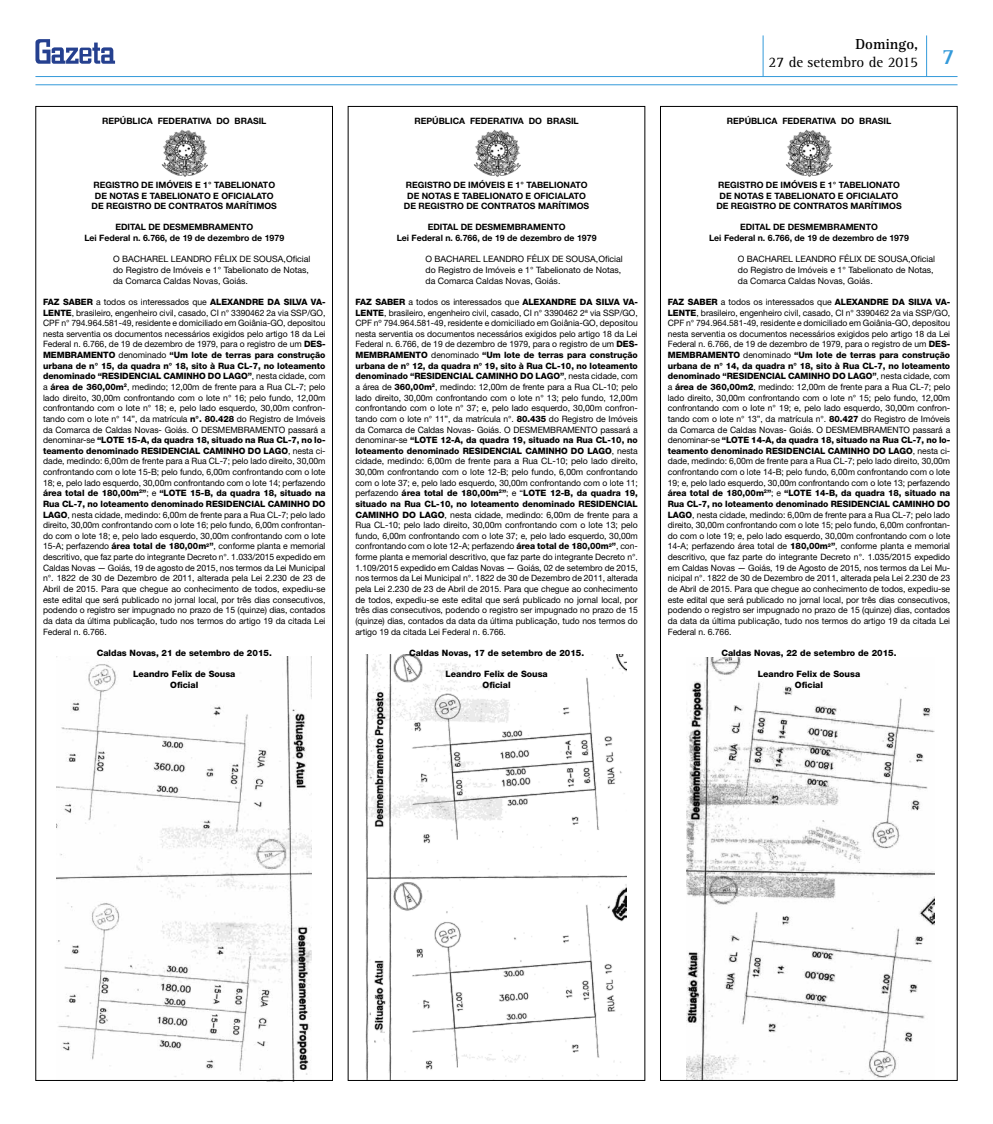
<style>
.page{position:relative;width:993px;height:1124px;background:#fff}
.page>*{position:absolute;margin:0;border:0;box-sizing:border-box;transform-origin:0 0}
.t1{font:15px/18px "Rotis Serif";color:#000}
.t2{font:8.75px/10.6px "Helvetica Neue";color:#000}
.t3{font:700 8.75px/10.6px "Helvetica Neue";color:#000;text-align:center}
.t4{font:800 8.75px/10.6px "Helvetica Neue";color:#000;text-align:center}
.s1{font-weight:800}
.s2{font-weight:700}
</style>
<div class="page">
<hr style="left:35px;top:84px;width:922px;height:1px;background:#349ada">
<hr style="left:35px;top:76px;width:922px;height:1px;background:#349ada">
<hr style="left:925px;top:35px;width:1px;height:41px;background:#349ada">
<hr style="left:762px;top:35px;width:1px;height:42px;background:#349ada">
<svg style="left:35px;top:39px;width:80px;height:25px"></svg>
<img style="left:686px;top:657px;width:247px;height:421px">
<img style="left:365px;top:654px;width:261px;height:424px">
<img style="left:56px;top:656px;width:255px;height:425px">
<img style="left:161px;top:129px;width:47px;height:48px">
<img style="left:473px;top:129px;width:48px;height:48px">
<img style="left:785px;top:129px;width:48px;height:48px">
<p class="t3" style="left:102px;top:115px;width:166px">REPÚBLICA FEDERATIVA DO BRASIL</p>
<p class="t3" style="left:92px;top:179px;width:187px">REGISTRO DE IMÓVEIS E 1° TABELIONATO<br>DE NOTAS E TABELIONATO E OFICIALATO<br>DE REGISTRO DE CONTRATOS MARÍTIMOS</p>
<p class="t3" style="left:84px;top:222px;width:201px">EDITAL DE DESMEMBRAMENTO<br>Lei Federal n. 6.766, de 19 de dezembro de 1979</p>
<p class="t2" style="left:113px;top:254px;width:199px">O BACHAREL LEANDRO FÉLIX DE SOUSA,Oficial do Registro de Imóveis e 1° Tabelionato de Notas, da Comarca Caldas Novas, Goiás.</p>
<p class="t2" style="left:43px;top:296px;width:284px;text-align:justify"><span class="s1">FAZ SABER</span> a todos os interessados que <span class="s1">ALEXANDRE DA SILVA VA-LENTE</span>, brasileiro, engenheiro civil, casado, CI n° 3390462 2a via SSP/GO, CPF n° 794.964.581-49, residente e domiciliado em Goiânia-GO, depositou nesta serventia os documentos necessários exigidos pelo artigo 18 da Lei Federal n. 6.766, de 19 de dezembro de 1979, para o registro de um <span class="s1">DES-MEMBRAMENTO</span> denominado <span class="s1">“Um lote de terras para construção urbana de n° 15, da quadra n° 18, sito à Rua CL-7, no loteamento denominado “RESIDENCIAL CAMINHO DO LAGO”</span>, nesta cidade, com a <span class="s1">área de 360,00m</span><sup>2</sup>, medindo; 12,00m de frente para a Rua CL-7; pelo lado direito, 30,00m confrontando com o lote n° 16; pelo fundo, 12,00m confrontando com o lote n° 18; e, pelo lado esquerdo, 30,00m confron&shy;tando com o lote n° 14”, da matrícula <span class="s1">n°. 80.428</span> do Registro de Imóveis da Comarca de Caldas Novas- Goiás. O DESMEMBRAMENTO passará a denominar-se <span class="s1">“LOTE 15-A, da quadra 18, situado na Rua CL-7, no lo&shy;teamento denominado RESIDENCIAL CAMINHO DO LAGO</span>, nesta ci&shy;dade, medindo: 6,00m de frente para a Rua CL-7; pelo lado direito, 30,00m confrontando com o lote 15-B; pelo fundo, 6,00m confrontando com o lote 18; e, pelo lado esquerdo, 30,00m confrontando com o lote 14; perfazendo <span class="s1">área total de 180,00m</span><sup>2</sup><span class="s1">”</span>; e <span class="s1">“LOTE 15-B, da quadra 18, situado na Rua CL-7, no loteamento denominado RESIDENCIAL CAMINHO DO LAGO</span>, nesta cidade, medindo: 6,00m de frente para a Rua CL-7; pelo lado direito, 30,00m confrontando com o lote 16; pelo fundo, 6,00m confrontan&shy;do com o lote 18; e, pelo lado esquerdo, 30,00m confrontando com o lote 15-A; perfazendo <span class="s1">área total de 180,00m</span><sup>2</sup><span class="s1">”</span>, conforme planta e memorial descritivo, que faz parte do integrante Decreto n°. 1.033/2015 expedido em Caldas Novas — Goiás, 19 de agosto de 2015, nos termos da Lei Municipal n°. 1822 de 30 de Dezembro de 2011, alterada pela Lei 2.230 de 23 de Abril de 2015. Para que chegue ao conhecimento de todos, expediu-se este edital que será publicado no jornal local, por três dias consecutivos, podendo o registro ser impugnado no prazo de 15 (quinze) dias, contados da data da última publicação, tudo nos termos do artigo 19 da citada Lei Federal n. 6.766.</p>
<p class="t4" style="left:97px;top:647px;width:176px">Caldas Novas, 21 de setembro de 2015.</p>
<p class="t4" style="left:133px;top:668px;width:104px">Leandro Felix de Sousa<br>Oficial</p>
<p class="t3" style="left:414px;top:115px;width:166px">REPÚBLICA FEDERATIVA DO BRASIL</p>
<p class="t3" style="left:404px;top:179px;width:187px">REGISTRO DE IMÓVEIS E 1° TABELIONATO<br>DE NOTAS E TABELIONATO E OFICIALATO<br>DE REGISTRO DE CONTRATOS MARÍTIMOS</p>
<p class="t3" style="left:396px;top:222px;width:201px">EDITAL DE DESMEMBRAMENTO<br>Lei Federal n. 6.766, de 19 de dezembro de 1979</p>
<p class="t2" style="left:425px;top:254px;width:199px">O BACHAREL LEANDRO FÉLIX DE SOUSA,Oficial do Registro de Imóveis e 1° Tabelionato de Notas, da Comarca Caldas Novas, Goiás.</p>
<p class="t2" style="left:355px;top:296px;width:284px;text-align:justify"><span class="s1">FAZ SABER</span> a todos os interessados que <span class="s1">ALEXANDRE DA SILVA VA-LENTE</span>, brasileiro, engenheiro civil, casado, CI n° 3390462 2ª via SSP/GO, CPF nº 794.964.581-49, residente e domiciliado em Goiânia-GO, depositou nesta serventia os documentos necessários exigidos pelo artigo 18 da Lei Federal n. 6.766, de 19 de dezembro de 1979, para o registro de um <span class="s1">DES-MEMBRAMENTO</span> denominado <span class="s1">“Um lote de terras para construção urbana de n° 12, da quadra n° 19, sito à Rua CL-10, no loteamento denominado “RESIDENCIAL CAMINHO DO LAGO”</span>, nesta cidade, com a área de <span class="s1">360,00m</span><sup>2</sup>, medindo: 12,00m de frente para a Rua CL-10; pelo lado direito, 30,00m confrontando com o lote n° 13; pelo fundo, 12,00m confrontando com o lote n° 37; e, pelo lado esquerdo, 30,00m confron&shy;tando com o lote n° 11”, da matrícula n°. <span class="s1">80.435</span> do Registro de Imóveis da Comarca de Caldas Novas- Goiás. O DESMEMBRAMENTO passará a denominar-se <span class="s1">“LOTE 12-A, da quadra 19, situado na Rua CL-10, no loteamento denominado RESIDENCIAL CAMINHO DO LAGO</span>, nesta cidade, medindo: 6,00m de frente para a Rua CL-10; pelo lado direito, 30,00m confrontando com o lote 12-B; pelo fundo, 6,00m confrontando com o lote 37; e, pelo lado esquerdo, 30,00m confrontando com o lote 11; perfazendo <span class="s1">área total de 180,00m</span><sup>2</sup><span class="s1">”</span>; e “<span class="s1">LOTE 12-B, da quadra 19, situado na Rua CL-10, no loteamento denominado RESIDENCIAL CAMINHO DO LAGO</span>, nesta cidade, medindo: 6,00m de frente para a Rua CL-10; pelo lado direito, 30,00m confrontando com o lote 13; pelo fundo, 6,00m confrontando com o lote 37; e, pelo lado esquerdo, 30,00m confrontando com o lote 12-A; perfazendo <span class="s1">área total de 180,00m</span><sup>2</sup><span class="s1">”</span>, con&shy;forme planta e memorial descritivo, que faz parte do integrante Decreto n°.<br>1.109/2015 expedido em Caldas Novas — Goiás, 02 de setembro de 2015, nos termos da Lei Municipal n°. 1822 de 30 de Dezembro de 2011, alterada pela Lei 2.230 de 23 de Abril de 2015. Para que chegue ao conhecimento de todos, expediu-se este edital que será publicado no jornal local, por três dias consecutivos, podendo o registro ser impugnado no prazo de 15 (quinze) dias, contados da data da última publicação, tudo nos termos do artigo 19 da citada Lei Federal n. 6.766.</p>
<p class="t4" style="left:409px;top:647px;width:176px">Caldas Novas, 17 de setembro de 2015.</p>
<p class="t4" style="left:445px;top:668px;width:104px">Leandro Felix de Sousa<br>Oficial</p>
<h1 class="t1" style="left:768px;top:36px;width:187px;text-indent:87px"><span class="s2">Domingo,<br></span>27 de setembro de 2015 <sup>7</sup></h1>
<p class="t3" style="left:726px;top:115px;width:166px">REPÚBLICA FEDERATIVA DO BRASIL</p>
<p class="t3" style="left:716px;top:179px;width:187px">REGISTRO DE IMÓVEIS E 1° TABELIONATO<br>DE NOTAS E TABELIONATO E OFICIALATO<br>DE REGISTRO DE CONTRATOS MARÍTIMOS</p>
<p class="t3" style="left:708px;top:222px;width:201px">EDITAL DE DESMEMBRAMENTO<br>Lei Federal n. 6.766, de 19 de dezembro de 1979</p>
<p class="t2" style="left:737px;top:254px;width:199px">O BACHAREL LEANDRO FÉLIX DE SOUSA,Oficial do Registro de Imóveis e 1° Tabelionato de Notas, da Comarca Caldas Novas, Goiás.</p>
<p class="t2" style="left:667px;top:296px;width:284px;text-align:justify"><span class="s1">FAZ SABER</span> a todos os interessados que <span class="s1">ALEXANDRE DA SILVA VA-LENTE</span>, brasileiro, engenheiro civil, casado, CI n° 3390462 2a via SSP/GO, CPF n° 794.964.581-49, residente e domiciliado em Goiânia-GO, depositou nesta serventia os documentos necessários exigidos pelo artigo 18 da Lei Federal n. 6.766, de 19 de dezembro de 1979, para o registro de um <span class="s1">DES-MEMBRAMENTO</span> denominado <span class="s1">“Um lote de terras para construção urbana de n° 14, da quadra n° 18, sito à Rua CL-7, no loteamento denominado “RESIDENCIAL CAMINHO DO LAGO”</span>, nesta cidade, com a <span class="s1">área de 360,00m2</span>, medindo: 12,00m de frente para a Rua CL-7; pelo lado direito, 30,00m confrontando com o lote n° 15; pelo fundo, 12,00m confrontando com o lote n° 19; e, pelo lado esquerdo, 30,00m confron&shy;tando com o lote n° 13”, da matrícula n°. <span class="s1">80.427</span> do Registro de Imóveis da Comarca de Caldas Novas- Goiás. O DESMEMBRAMENTO passará a denominar-se <span class="s1">“LOTE 14-A, da quadra 18, situado na Rua CL-7, no lo&shy;teamento denominado RESIDENCIAL CAMINHO DO LAGO</span>, nesta ci&shy;dade, medindo: 6,00m de frente para a Rua CL-7; pelo lado direito, 30,00m confrontando com o lote 14-B; pelo fundo, 6,00m confrontando com o lote 19; e, pelo lado esquerdo, 30,00m confrontando com o lote 13; perfazendo <span class="s1">área total de 180,00m</span><sup>2</sup><span class="s1">”</span>; e <span class="s1">“LOTE 14-B, da quadra 18, situado na Rua CL-7, no loteamento denominado RESIDENCIAL CAMINHO DO LAGO</span>, nesta cidade, medindo: 6,00m de frente para a Rua CL-7; pelo lado direito, 30,00m confrontando com o lote 15; pelo fundo, 6,00m confrontan&shy;do com o lote 19; e, pelo lado esquerdo, 30,00m confrontando com o lote 14-A; perfazendo área total de <span class="s1">180,00m</span><sup>2</sup><span class="s1">”</span>, conforme planta e memorial descritivo, que faz parte do integrante Decreto n°. 1.035/2015 expedido em Caldas Novas — Goiás, 19 de Agosto de 2015, nos termos da Lei Mu&shy;nicipal n°. 1822 de 30 de Dezembro de 2011, alterada pela Lei 2.230 de 23 de Abril de 2015. Para que chegue ao conhecimento de todos, expediu-se este edital que será publicado no jornal local, por três dias consecutivos, podendo o registro ser impugnado no prazo de 15 (quinze) dias, contados da data da última publicação, tudo nos termos do artigo 19 da citada Lei Federal n. 6.766.</p>
<p class="t4" style="left:721px;top:647px;width:176px">Caldas Novas, 22 de setembro de 2015.</p>
<p class="t4" style="left:757px;top:668px;width:104px">Leandro Felix de Sousa<br>Oficial</p>
</div>
